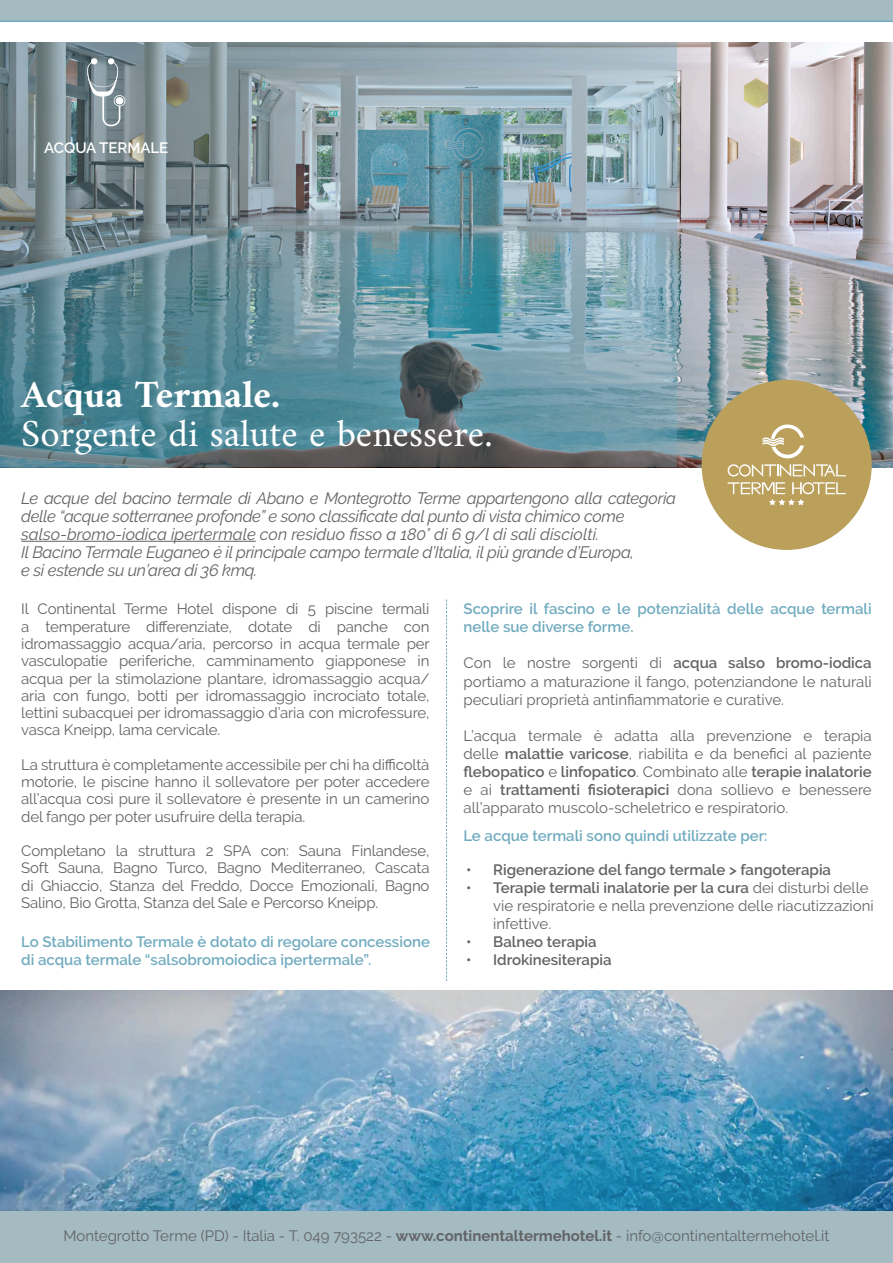
<style>
.page{position:relative;width:893px;height:1263px;background:#fff}
.page>*{position:absolute;margin:0;border:0;box-sizing:border-box;transform-origin:0 0}
.t1{font:39px "Amiri";color:#fff}
.t2{font:700 39px "Amiri";color:#fff}
.t3{font:italic 16.5px/18px "Raleway";letter-spacing:-.02em;color:#636366}
.t4{font:italic 16.5px "Raleway";color:#636366}
.t5{font:15px/17.2px "Raleway";letter-spacing:-.005em;color:#636366;text-align:justify}
.t6{font:600 15px/18px "Raleway";color:#71abbf}
.t7{font:600 15px "Raleway";color:#636366}
.t8{font:600 15px "Raleway";color:#fff}
.s1{font-family:"Minion Pro"}
.s2{font-weight:600}
.s3{font-weight:700}
</style>
<div class="page">
<img style="left:0;top:991px;width:893px;height:221px">
<img style="left:676px;top:43px;width:217px;height:424px">
<img style="left:0;top:43px;width:676px;height:424px">
<div style="left:0;top:1212px;width:893px;height:51px;background:#a3bbc1"></div>
<div style="left:703px;top:381px;width:168px;height:168px;background:#bba05c;border-radius:50%"></div>
<svg style="left:762px;top:424px;width:42px;height:34px"></svg>
<svg style="left:728px;top:464px;width:118px;height:12px"></svg>
<svg style="left:728px;top:482px;width:118px;height:23px"></svg>
<svg style="left:0;top:0;width:893px;height:22px;background:#9fb9c0"></svg>
<hr style="left:21px;top:541px;width:235px;height:1px;background:#636366">
<svg style="left:87px;top:58px;width:38px;height:68px;background:#8a989f"></svg>
<svg style="left:446px;top:600px;width:1px;height:381px"></svg>
<p class="t8" style="left:44px;top:139px;width:126px">ACQUA TERMALE</p>
<p class="t2" style="left:21px;top:370px;width:260px">Acqua Termale.</p>
<p class="t1" style="left:21px;top:409px;width:473px">Sorgente di salute e benessere<span class="s1">.</span></p>
<p class="t3" style="left:21px;top:489px;width:656px">Le acque del bacino termale di Abano e Montegrotto Terme appartengono alla categoria delle “acque sotterranee profonde” e sono classificate dal punto di vista chimico come</p>
<p class="t4" style="left:21px;top:525px;width:579px">salso-bromo-iodica ipertermale con residuo fisso a 180° di 6 g/l di sali disciolti.</p>
<p class="t3" style="left:21px;top:543px;width:614px">Il Bacino Termale Euganeo è il principale campo termale d’Italia, il più grande d’Europa,</p>
<p class="t3" style="left:21px;top:561px;width:238px">e si estende su un’area di 36 kmq.</p>
<p class="t5" style="left:21px;top:600px;width:410px">Il Continental Terme Hotel dispone di 5 piscine termali a temperature differenziate, dotate di panche con idromassaggio acqua/aria, percorso in acqua termale per vasculopatie periferiche, camminamento giapponese in acqua per la stimolazione plantare, idromassaggio acqua/ aria con fungo, botti per idromassaggio incrociato totale, lettini subacquei per idromassaggio d’aria con microfessure, vasca Kneipp, lama cervicale.</p>
<p class="t5" style="left:21px;top:756px;width:410px">La struttura è completamente accessibile per chi ha difficoltà motorie, le piscine hanno il sollevatore per poter accedere all’acqua così pure il sollevatore è presente in un camerino del fango per poter usufruire della terapia.</p>
<p class="t5" style="left:21px;top:842px;width:410px">Completano la struttura 2 SPA con: Sauna Finlandese, Soft Sauna, Bagno Turco, Bagno Mediterraneo, Cascata di Ghiaccio, Stanza del Freddo, Docce Emozionali, Bagno Salino, Bio Grotta, Stanza del Sale e Percorso Kneipp.</p>
<p class="t6" style="left:21px;top:933px;width:410px">Lo Stabilimento Termale è dotato di regolare concessione di acqua termale “salsobromoiodica ipertermale”.</p>
<p class="t6" style="left:463px;top:600px;width:410px">Scoprire il fascino e le potenzialità delle acque termali nelle sue diverse forme.</p>
<p class="t5" style="left:463px;top:654px;width:410px;line-height:18px">Con le nostre sorgenti di <span class="s2">acqua salso bromo-iodica </span>portiamo a maturazione il fango, potenziandone le naturali peculiari proprietà antinfiammatorie e curative.</p>
<p class="t5" style="left:463px;top:726px;width:410px;line-height:18px">L’acqua termale è adatta alla prevenzione e terapia delle <span class="s2">malattie varicose</span>, riabilita e da benefici al paziente <span class="s2">flebopatico</span> e <span class="s2">linfopatico</span>. Combinato alle <span class="s2">terapie inalatorie </span>e ai <span class="s2">trattamenti fisioterapici</span> dona sollievo e benessere all’apparato muscolo-scheletrico e respiratorio.</p>
<p class="t6" style="left:463px;top:826px;width:306px">Le acque termali sono quindi utilizzate per:</p>
<p class="t7" style="left:466px;top:861px;width:366px">• Rigenerazione del fango termale &gt; fangoterapia</p>
<p class="t5" style="left:493px;top:879px;width:382px;line-height:18px;text-align:left;text-indent:-27px"><span class="s2">• Terapie termali inalatorie per la cura</span> dei disturbi delle vie respiratorie e nella prevenzione delle riacutizzazioni infettive.</p>
<p class="t7" style="left:466px;top:933px;width:132px">• Balneo terapia</p>
<p class="t7" style="left:466px;top:951px;width:147px">• Idrokinesiterapia</p>
<p class="t5" style="left:63px;top:1227px;width:768px">Montegrotto Terme (PD) - Italia - T. 049 793522 - <span class="s3">www.continentaltermehotel.it</span> - info@continentaltermehotel.it</p>
</div>
